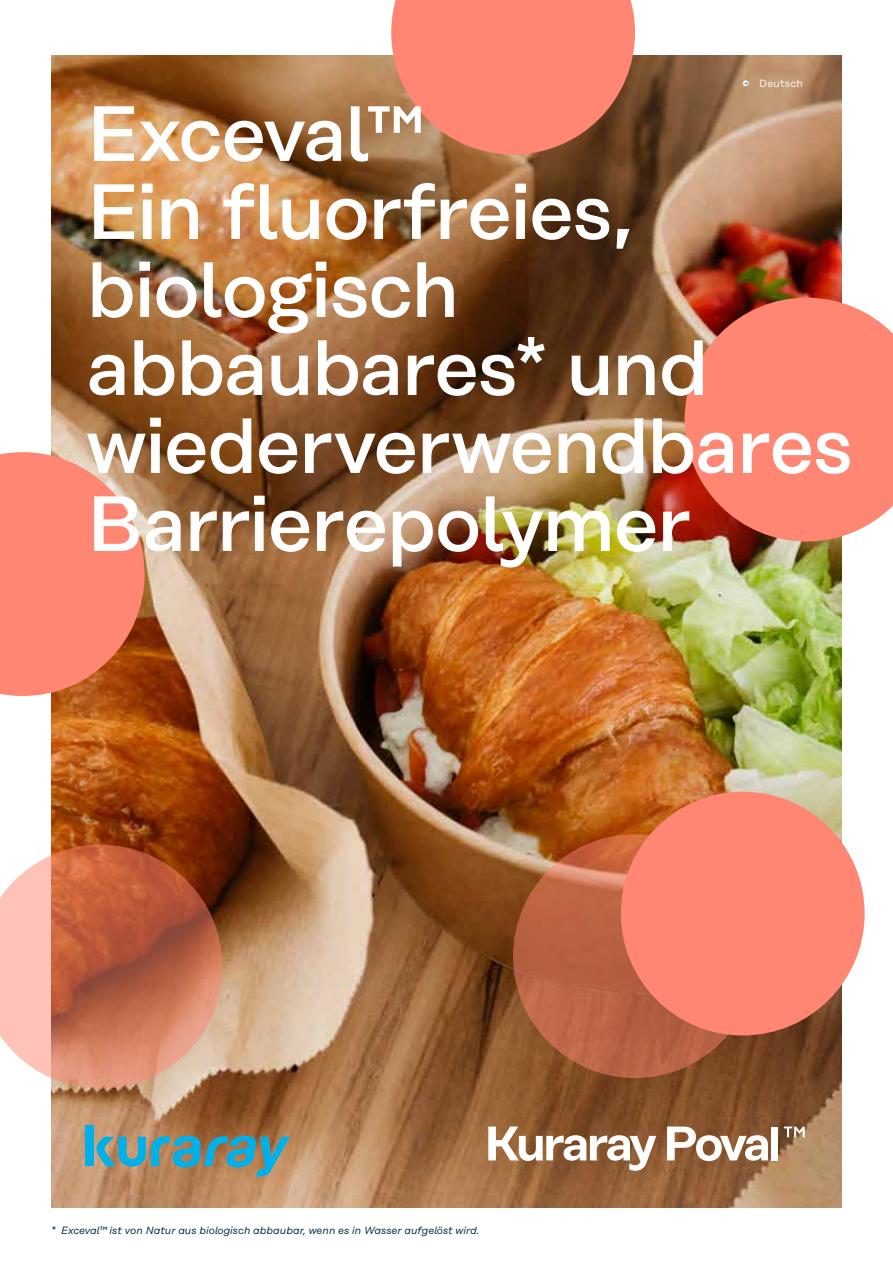
<style>
.page{position:relative;width:893px;height:1263px;background:#fff}
.page>*{position:absolute;margin:0;border:0;box-sizing:border-box;transform-origin:0 0}
.t1{font:500 78px/78px "Rational Text";letter-spacing:-.02em;color:#fff}
.t2{font:italic 10.5px "Rational Text";color:#002a3c}
.t3{font:10.5px "Rational Text";letter-spacing:.025em;color:#fff}
</style>
<div class="page">
<img style="left:51px;top:56px;width:791px;height:1151px">
<svg style="left:743px;top:80px;width:6px;height:6px"></svg>
<svg style="left:391px;top:0;width:244px;height:154px;background:#eb8069"></svg>
<svg style="left:685px;top:298px;width:208px;height:243px;background:#f17f6b"></svg>
<svg style="left:0;top:452px;width:145px;height:244px;background:#f1836b"></svg>
<div style="left:85px;top:1125px;width:8px;height:41px;background:#00b0e9"></div>
<svg style="left:96px;top:1136px;width:194px;height:40px;background:#6f9491"></svg>
<svg style="left:488px;top:1126px;width:168px;height:45px"></svg>
<svg style="left:667px;top:1126px;width:101px;height:35px"></svg>
<div style="left:771px;top:1126px;width:7px;height:34px;background:#fff"></div>
<svg style="left:784px;top:1126px;width:21px;height:11px"></svg>
<svg style="left:513px;top:834px;width:244px;height:244px;background:#bc6546"></svg>
<div style="left:621px;top:792px;width:244px;height:243px;background:#ff8672;border-radius:50%"></div>
<svg style="left:0;top:845px;width:223px;height:244px;background:#cc8168"></svg>
<p class="t3" style="left:759px;top:77px;width:45px">Deutsch</p>
<p class="t1" style="left:86px;top:94px;width:768px">Exceval™<br>Ein fluorfreies, biologisch abbaubares* und wiederverwendbares<br>Barrierepolymer</p>
<p class="t2" style="left:51px;top:1225px;width:430px">* Exceval™ ist von Natur aus biologisch abbaubar, wenn es in Wasser aufgelöst wird.</p>
</div>
